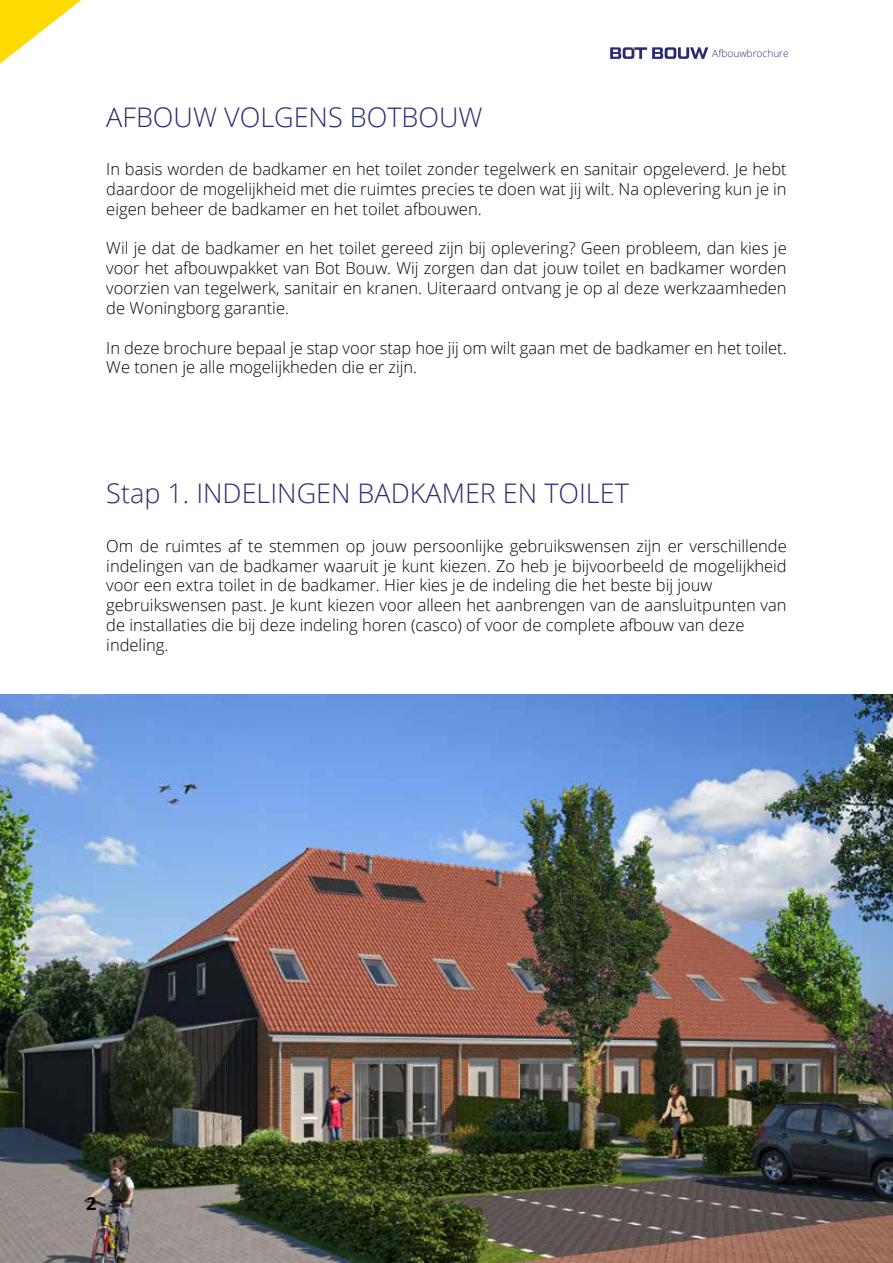
<style>
.page{position:relative;width:893px;height:1263px;background:#fff}
.page>*{position:absolute;margin:0;border:0;box-sizing:border-box;transform-origin:0 0}
.t1{font:300 27px "Open Sans";color:#2b2b74}
.t2{font:700 18px "Open Sans";color:#000}
.t3{font:300 16.5px/19.8px "Open Sans";color:#000;text-align:justify}
.t4{font:300 10.2px "Open Sans";color:#2b2b74}
</style>
<div class="page">
<svg style="left:610px;top:47px;width:98px;height:12px"></svg>
<img style="left:0;top:694px;width:893px;height:569px">
<svg style="left:0;top:0;width:81px;height:64px"></svg>
<h1 class="t1" style="left:106px;top:99px;width:378px">AFBOUW VOLGENS BOTBOUW</h1>
<p class="t4" style="left:712px;top:46px;width:78px">Afbouwbrochure</p>
<p class="t3" style="left:106px;top:159px;width:682px">In basis worden de badkamer en het toilet zonder tegelwerk en sanitair opgeleverd. Je hebt daardoor de mogelijkheid met die ruimtes precies te doen wat jij wilt. Na oplevering kun je in eigen beheer de badkamer en het toilet afbouwen.</p>
<p class="t3" style="left:106px;top:238px;width:682px">Wil je dat de badkamer en het toilet gereed zijn bij oplevering? Geen probleem, dan kies je voor het afbouwpakket van Bot Bouw. Wij zorgen dan dat jouw toilet en badkamer worden voorzien van tegelwerk, sanitair en kranen. Uiteraard ontvang je op al deze werkzaamheden de Woningborg garantie.</p>
<p class="t3" style="left:106px;top:337px;width:682px">In deze brochure bepaal je stap voor stap hoe jij om wilt gaan met de badkamer en het toilet.<br>We tonen je alle mogelijkheden die er zijn.</p>
<h1 class="t1" style="left:106px;top:475px;width:524px">Stap 1. INDELINGEN BADKAMER EN TOILET</h1>
<p class="t3" style="left:106px;top:535px;width:682px;text-align:left">Om de ruimtes af te stemmen op jouw persoonlijke gebruikswensen zijn er verschillende indelingen van de badkamer waaruit je kunt kiezen. Zo heb je bijvoorbeeld de mogelijkheid voor een extra toilet in de badkamer. Hier kies je de indeling die het beste bij jouw gebruikswensen past. Je kunt kiezen voor alleen het aanbrengen van de aansluitpunten van de installaties die bij deze indeling horen (casco) of voor de complete afbouw van deze indeling.</p>
<p class="t2" style="left:86px;top:1191px;width:12px">2</p>
</div>
